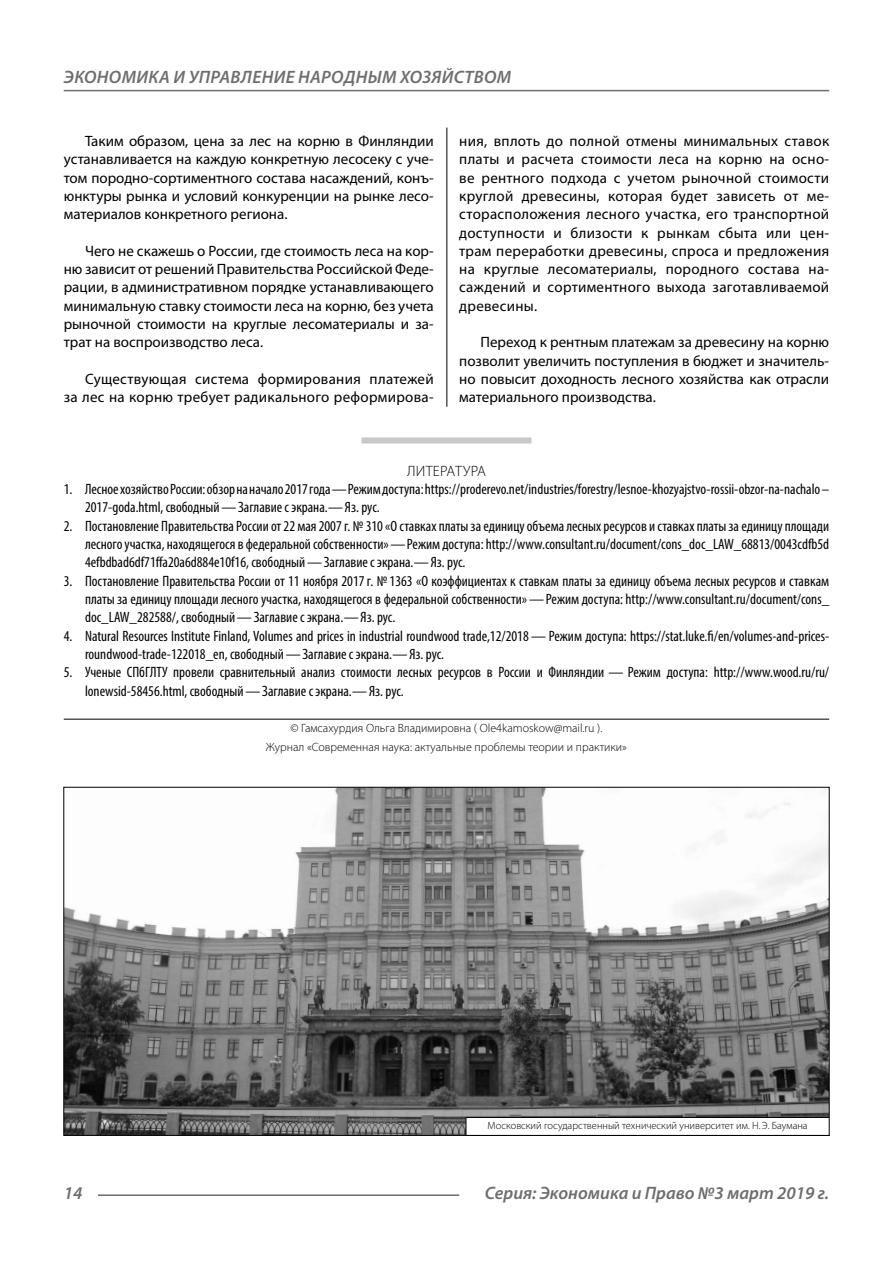
<style>
.page{position:relative;width:893px;height:1263px;background:#fff}
.page>*{position:absolute;margin:0;border:0;box-sizing:border-box;transform-origin:0 0}
.t1{font:italic 600 18px "Myriad Pro";color:#6e6e6e}
.t2{font:condensed 15px/18.3px "Myriad Pro";color:#000}
.Normal{font:15px/18.3px "Myriad Pro";color:#000;text-align:justify}
.Normal-2{font:15px/18.3px "Myriad Pro";letter-spacing:.02em;color:#000;text-align:right}
.Literature{font:300 15px "Myriad Pro";letter-spacing:.02em;color:#000}
.Copy{font:300 12px/18.3px "Myriad Pro";color:#000;text-align:center}
.Author-doc{font:300 10.5px "Myriad Pro";color:#000}
</style>
<div class="page">
<hr style="left:446px;top:128px;width:1px;height:1007px;background:#000">
<div style="left:361px;top:437px;width:170px;height:6px;background:#c8c8c8"></div>
<div style="left:64px;top:567px;width:765px;height:696px;background:#fff"></div>
<hr style="left:64px;top:719px;width:765px;height:1px;background:#000">
<hr style="left:98px;top:1194px;width:361px;height:2px;background:#6e6e6e">
<hr style="left:64px;top:90px;width:765px;height:1px;background:#6e6e6e">
<img style="left:65px;top:789px;width:763px;height:345px">
<div style="left:466px;top:1117px;width:363px;height:18px;background:#fff"></div>
<div style="left:466px;top:1117px;width:364px;height:19px;border:1px solid #000"></div>
<p class="t1" style="left:64px;top:66px;width:24px">Экономика</p>
<p class="t1" style="left:174px;top:66px;width:37px">и управление</p>
<p class="t1" style="left:298px;top:66px;width:13px">народн</p>
<p class="t1" style="left:368px;top:66px;width:120px">ым хозяйством</p>
<p class="Normal" style="left:64px;top:131px;width:371px;text-indent:21px">Таким образом, цена за лес на корню в Финляндии устанавливается на каждую конкретную лесосеку с уче&shy;том породно-сортиментного состава насаждений, конъ&shy;юнктуры рынка и условий конкуренции на рынке лесо&shy;материалов конкретного региона.</p>
<p class="Normal" style="left:64px;top:241px;width:371px;text-indent:21px">Чего не скажешь о России, где стоимость леса на кор&shy;ню зависит от решений Правительства Российской Феде&shy;рации, в административном порядке устанавливающего минимальную ставку стоимости леса на корню, без учета рыночной стоимости на круглые лесоматериалы и за&shy;трат на воспроизводство леса.</p>
<p class="Normal-2" style="left:64px;top:370px;width:371px">Существующая система формирования платежей<br>за лес на корню требует радикального реформирова-</p>
<p class="Normal" style="left:459px;top:131px;width:371px">ния, вплоть до полной отмены минимальных ставок платы и расчета стоимости леса на корню на осно&shy;ве рентного подхода с учетом рыночной стоимости круглой древесины, которая будет зависеть от ме&shy;сторасположения лесного участка, его транспортной доступности и близости к рынкам сбыта или цен&shy;трам переработки древесины, спроса и предложения на круглые лесоматериалы, породного состава на&shy;саждений и сортиментного выхода заготавливаемой древесины.</p>
<p class="Normal" style="left:459px;top:333px;width:371px;text-indent:21px">Переход к рентным платежам за древесину на корню позволит увеличить поступления в бюджет и значитель&shy;но повысит доходность лесного хозяйства как отрасли материального производства.</p>
<p class="Literature" style="left:407px;top:462px;width:80px">ЛИТЕРАТУРА</p>
<p class="t2" style="left:85px;top:480px;width:746px;text-indent:-21px">1. Лесное хозяйство России: обзор на начало 2017 года—Режим доступа: https://proderevo.net/industries/forestry/lesnoe-khozyajstvo-rossii-obzor-na-nachalo –<br>2017-goda.html, свободный—Заглавие с экрана.—Яз. рус.</p>
<p class="t2" style="left:85px;top:516px;width:746px;text-align:justify;text-indent:-21px">2. Постановление Правительства России от 22 мая 2007 г. № 310 «О ставках платы за единицу объема лесных ресурсов и ставках платы за единицу площади лесного участка, находящегося в федеральной собственности»—Режим доступа: http://www.consultant.ru/document/cons_doc_LAW_68813/0043cdfb5d 4efbdbad6df71ffa20a6d884e10f16, свободный—Заглавие с экрана.—Яз. рус.</p>
<p class="t2" style="left:85px;top:571px;width:746px;text-align:justify;text-indent:-21px">3. Постановление Правительства России от 11 ноября 2017 г. № 1363 «О коэффициентах к ставкам платы за единицу объема лесных ресурсов и ставкам платы за единицу площади лесного участка, находящегося в федеральной собственности»—Режим доступа: http://www.consultant.ru/document/cons_ doc_LAW_282588/, свободный—Заглавие с экрана.—Яз. рус.</p>
<p class="t2" style="left:85px;top:626px;width:746px;text-indent:-21px">4. Natural Resources Institute Finland, Volumes and prices in industrial roundwood trade,12/2018 — Режим доступа: https://stat.luke.fi/en/volumes-and-prices&shy;roundwood-trade‑122018_en, свободный—Заглавие с экрана.—Яз. рус.</p>
<p class="t2" style="left:85px;top:663px;width:746px;text-indent:-21px">5. Ученые СПбГЛТУ провели сравнительный анализ стоимости лесных ресурсов в России и Финляндии — Режим доступа: http://www.wood.ru/ru/ lonewsid‑58456.html, свободный—Заглавие с экрана.—Яз. рус.</p>
<p class="Copy" style="left:266px;top:719px;width:363px">© Гамсахурдия Ольга Владимировна ( Ole4kamoskow@mail.ru ).<br>Журнал «Современная наука: актуальные проблемы теории и практики»</p>
<p class="Author-doc" style="left:488px;top:1119px;width:322px">Московский государственный технический университет им. Н.Э. Баумана</p>
<p class="t1" style="left:64px;top:1182px;width:20px">14</p>
<p class="t1" style="left:485px;top:1182px;width:346px">Серия: Экономика и Право №3 март 2019 г.</p>
</div>
